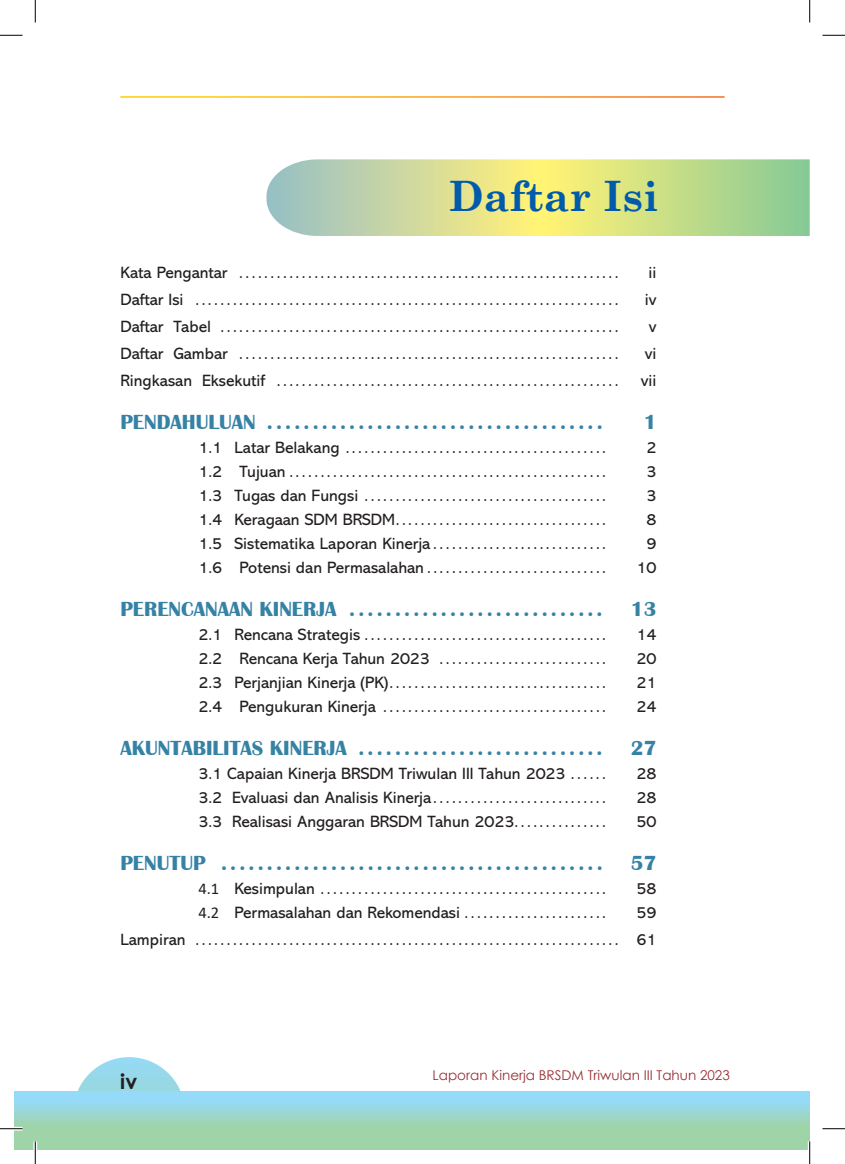
<style>
.page{position:relative;width:845px;height:1164px;background:#fff}
.page>*{position:absolute;margin:0;border:0;box-sizing:border-box;transform-origin:0 0}
.t1{font:700 42px "Century Schoolbook";color:#005bab}
.t2{font:700 21px "Britannic";color:#3682a5}
.t3{font:700 21px "Century Gothic";color:#231f20}
.t4{font:16.5px/27px "Abadi MT Std";color:#231f20;text-align:right}
.t5{font:13.5px "Century Gothic";color:#9a2e33}
.s1{font-family:"Calibri"}
</style>
<div class="page">
<svg style="left:266px;top:159px;width:543px;height:77px;background:#cbdc94"></svg>
<svg style="left:78px;top:1057px;width:103px;height:34px"></svg>
<svg style="left:14px;top:1091px;width:795px;height:58px;background:#9bd6c7"></svg>
<svg style="left:0;top:34px;width:22px;height:1px"></svg>
<svg style="left:822px;top:34px;width:22px;height:1px"></svg>
<svg style="left:0;top:1126px;width:22px;height:4px"></svg>
<svg style="left:822px;top:1129px;width:22px;height:1px"></svg>
<svg style="left:34px;top:0;width:1px;height:23px"></svg>
<svg style="left:33px;top:1141px;width:4px;height:22px"></svg>
<svg style="left:810px;top:0;width:1px;height:23px"></svg>
<svg style="left:807px;top:1141px;width:4px;height:22px"></svg>
<svg style="left:0;top:35px;width:22px;height:1px"></svg>
<svg style="left:822px;top:35px;width:22px;height:1px"></svg>
<svg style="left:0;top:1128px;width:22px;height:1px"></svg>
<svg style="left:822px;top:1128px;width:22px;height:1px"></svg>
<svg style="left:35px;top:0;width:1px;height:23px"></svg>
<svg style="left:35px;top:1141px;width:1px;height:22px"></svg>
<svg style="left:809px;top:0;width:1px;height:23px"></svg>
<svg style="left:809px;top:1141px;width:1px;height:22px"></svg>
<h1 class="t1" style="left:449px;top:163px;width:211px">Daftar Isi</h1>
<p class="t4" style="left:120px;top:259px;width:499px">Kata Pengantar .............................................................</p>
<p class="t4" style="left:648px;top:259px;width:9px">ii</p>
<p class="t4" style="left:120px;top:286px;width:499px">Daftar Isi ....................................................................</p>
<p class="t4" style="left:644px;top:286px;width:13px">iv</p>
<p class="t4" style="left:120px;top:313px;width:499px">Daftar Tabel ................................................................</p>
<p class="t4" style="left:648px;top:313px;width:9px">v</p>
<p class="t4" style="left:120px;top:340px;width:499px">Daftar Gambar .............................................................</p>
<p class="t4" style="left:644px;top:340px;width:13px">vi</p>
<p class="t4" style="left:120px;top:367px;width:499px">Ringkasan Eksekutif .......................................................</p>
<p class="t4" style="left:640px;top:367px;width:17px">vii</p>
<p class="t2" style="left:120px;top:410px;width:483px">PENDAHULUAN .....................................</p>
<p class="t2" style="left:643px;top:410px;width:14px">1</p>
<p class="t4" style="left:198px;top:434px;width:409px">1.1 Latar Belakang ..........................................</p>
<p class="t4" style="left:646px;top:434px;width:11px">2</p>
<p class="t4" style="left:198px;top:458px;width:409px">1.2 Tujuan...................................................</p>
<p class="t4" style="left:646px;top:458px;width:11px">3</p>
<p class="t4" style="left:198px;top:482px;width:409px">1.3 Tugas dan Fungsi .......................................</p>
<p class="t4" style="left:646px;top:482px;width:11px">3</p>
<p class="t4" style="left:198px;top:506px;width:409px">1.4 Keragaan SDM BRSDM..................................</p>
<p class="t4" style="left:646px;top:506px;width:11px">8</p>
<p class="t4" style="left:198px;top:530px;width:409px">1.5 Sistematika Laporan Kinerja............................</p>
<p class="t4" style="left:646px;top:530px;width:11px">9</p>
<p class="t4" style="left:198px;top:554px;width:409px">1.6 Potensi dan Permasalahan.............................</p>
<p class="t4" style="left:636px;top:554px;width:21px">10</p>
<p class="t2" style="left:120px;top:597px;width:483px">PERENCANAAN KINERJA ............................</p>
<p class="t2" style="left:630px;top:597px;width:27px">13</p>
<p class="t4" style="left:198px;top:621px;width:409px">2.1 Rencana Strategis.......................................</p>
<p class="t4" style="left:636px;top:621px;width:21px">14</p>
<p class="t4" style="left:198px;top:645px;width:409px">2.2 Rencana Kerja Tahun 2023 ...........................</p>
<p class="t4" style="left:636px;top:645px;width:21px">20</p>
<p class="t4" style="left:198px;top:669px;width:409px">2.3 Perjanjian Kinerja (PK)...................................</p>
<p class="t4" style="left:636px;top:669px;width:21px">21</p>
<p class="t4" style="left:198px;top:693px;width:409px">2.4 Pengukuran Kinerja ....................................</p>
<p class="t4" style="left:636px;top:693px;width:21px">24</p>
<p class="t2" style="left:120px;top:736px;width:483px">AKUNTABILITAS KINERJA ...........................</p>
<p class="t2" style="left:630px;top:736px;width:27px">27</p>
<p class="t4" style="left:198px;top:760px;width:409px">3.1 Capaian Kinerja BRSDM Triwulan III Tahun 2023 ......</p>
<p class="t4" style="left:636px;top:760px;width:21px">28</p>
<p class="t4" style="left:198px;top:784px;width:409px">3.2 Evaluasi dan Analisis Kinerja............................</p>
<p class="t4" style="left:636px;top:784px;width:21px">28</p>
<p class="t4" style="left:198px;top:808px;width:409px">3.3 Realisasi Anggaran BRSDM Tahun 2023...............</p>
<p class="t4" style="left:636px;top:808px;width:21px">50</p>
<p class="t2" style="left:120px;top:850px;width:484px">PENUTUP ..........................................</p>
<p class="t2" style="left:630px;top:850px;width:27px">57</p>
<p class="t4" style="left:198px;top:874px;width:409px"><span class="s1">4.1</span> Kesimpulan ..............................................</p>
<p class="t4" style="left:636px;top:874px;width:21px">58</p>
<p class="t4" style="left:198px;top:898px;width:409px"><span class="s1">4.2</span> Permasalahan dan Rekomendasi .......................</p>
<p class="t4" style="left:120px;top:898px;width:537px">59<br>Lampiran .................................................................... 61</p>
<p class="t3" style="left:120px;top:1065px;width:18px">iv</p>
<p class="t5" style="left:432px;top:1065px;width:299px">Laporan Kinerja BRSDM Triwulan III Tahun 2023</p>
</div>
